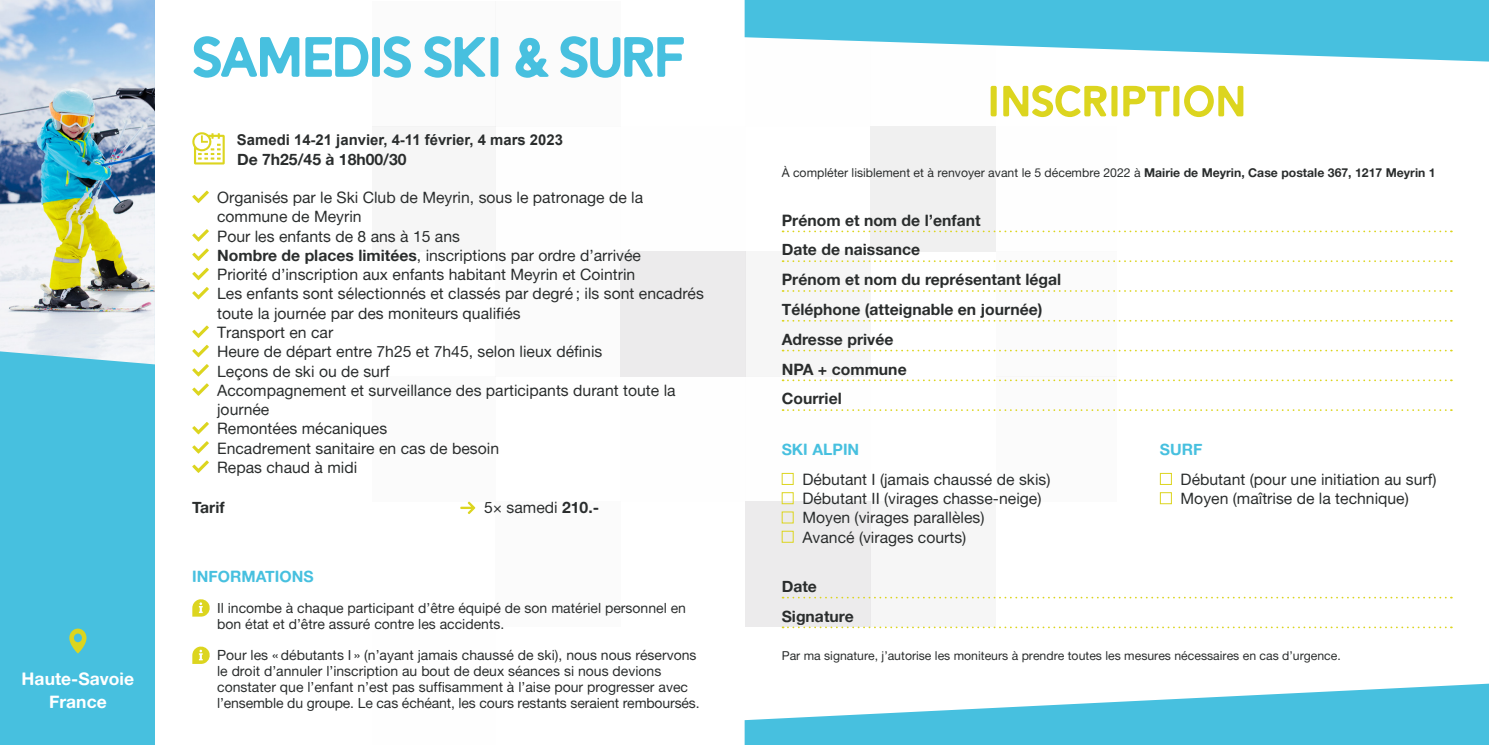
<style>
.page{position:relative;width:1489px;height:745px;background:#fff}
.page>*{position:absolute;margin:0;border:0;box-sizing:border-box;transform-origin:0 0}
.t1{font:800 68.25px "Alesand Round";letter-spacing:-.03em;color:#47c0df}
.t2{font:800 52.5px "Alesand Round";color:#dcd51f}
.t3{font:17.5px "Alte Haas Grotesk Bold";color:#fff}
.t4{font:15.75px/19.2px "Alte Haas Grotesk";color:#2a2d2d}
.t5{font:15.75px "Alte Haas Grotesk Bold";color:#2a2d2d}
.t6{font:15.75px "Alte Haas Grotesk Bold";color:#47c0df}
.t7{font:700 14.88px "Arial";color:#2a2d2d}
.t8{font:14px/15.8px "Alte Haas Grotesk";color:#2a2d2d}
.t9{font:12.25px "Alte Haas Grotesk";color:#2a2d2d}
.s1{font-family:"Alte Haas Grotesk Bold"}
</style>
<div class="page">
<div style="left:620px;top:251px;width:125px;height:125px;background:#ecebec"></div>
<div style="left:745px;top:501px;width:125px;height:125px;background:#ecebec"></div>
<div style="left:870px;top:126px;width:125px;height:125px;background:#f0f0f0"></div>
<div style="left:745px;top:251px;width:125px;height:125px;background:#f6f6f6"></div>
<div style="left:372px;top:126px;width:123px;height:125px;background:#f6f6f6"></div>
<div style="left:870px;top:501px;width:125px;height:125px;background:#f6f6f6"></div>
<div style="left:372px;top:1px;width:123px;height:125px;background:#fbfbfb"></div>
<div style="left:495px;top:251px;width:125px;height:125px;background:#fbfbfb"></div>
<div style="left:495px;top:501px;width:125px;height:125px;background:#fbfbfb"></div>
<div style="left:995px;top:376px;width:121px;height:125px;background:#fbfbfb"></div>
<div style="left:995px;top:251px;width:121px;height:125px;background:#fbfbfb"></div>
<div style="left:372px;top:376px;width:123px;height:125px;background:#fbfbfb"></div>
<div style="left:495px;top:1px;width:125px;height:125px;background:#fbfbfb"></div>
<div style="left:0;top:0;width:155px;height:744px;background:#47c0df"></div>
<svg style="left:744px;top:0;width:744px;height:62px;fill:#47c0df"></svg>
<svg style="left:744px;top:683px;width:744px;height:61px;fill:#47c0df"></svg>
<svg style="left:69px;top:628px;width:17px;height:25px"></svg>
<svg style="left:192px;top:599px;width:18px;height:17px"></svg>
<svg style="left:192px;top:646px;width:18px;height:17px"></svg>
<svg style="left:192px;top:132px;width:33px;height:32px"></svg>
<svg style="left:192px;top:190px;width:17px;height:13px"></svg>
<svg style="left:192px;top:229px;width:17px;height:12px"></svg>
<svg style="left:192px;top:248px;width:17px;height:13px"></svg>
<svg style="left:192px;top:267px;width:17px;height:13px"></svg>
<svg style="left:192px;top:287px;width:17px;height:12px"></svg>
<svg style="left:192px;top:325px;width:17px;height:13px"></svg>
<svg style="left:192px;top:344px;width:17px;height:13px"></svg>
<svg style="left:192px;top:364px;width:17px;height:12px"></svg>
<svg style="left:192px;top:383px;width:17px;height:12px"></svg>
<svg style="left:192px;top:422px;width:17px;height:12px"></svg>
<svg style="left:192px;top:441px;width:17px;height:12px"></svg>
<svg style="left:192px;top:460px;width:17px;height:12px"></svg>
<svg style="left:460px;top:501px;width:15px;height:13px"></svg>
<img style="left:0;top:0;width:155px;height:364px">
<svg style="left:782px;top:230px;width:669px;height:2px"></svg>
<svg style="left:782px;top:260px;width:669px;height:2px"></svg>
<svg style="left:782px;top:290px;width:669px;height:2px"></svg>
<svg style="left:782px;top:320px;width:669px;height:1px"></svg>
<svg style="left:782px;top:349px;width:669px;height:2px"></svg>
<svg style="left:782px;top:379px;width:669px;height:2px"></svg>
<svg style="left:782px;top:409px;width:669px;height:2px"></svg>
<svg style="left:782px;top:596px;width:669px;height:2px"></svg>
<svg style="left:782px;top:626px;width:669px;height:2px"></svg>
<div style="left:1159px;top:472px;width:12px;height:12px;border:1px solid #dcd51f"></div>
<div style="left:781px;top:492px;width:12px;height:12px;border:1px solid #dcd51f"></div>
<div style="left:1159px;top:492px;width:12px;height:12px;border:1px solid #dcd51f"></div>
<p class="t3" style="left:22px;top:667px;width:114px">Haute-Savoie</p>
<p class="t3" style="left:49px;top:690px;width:59px">France</p>
<p class="t1" style="left:192px;top:24px;width:494px">SAMEDIS SKI &amp; SURF</p>
<p class="t7" style="left:237px;top:129px;width:327px">Samedi 14-21 janvier, 4-11 février, 4 mars 2023</p>
<p class="t5" style="left:237px;top:149px;width:171px">De 7h25/45 à 18h00/30</p>
<p class="t4" style="left:217px;top:187px;width:427px">Organisés par le Ski Club de Meyrin, sous le patronage de la commune de Meyrin</p>
<p class="t4" style="left:217px;top:226px;width:244px">Pour les enfants de 8 ans à 15 ans</p>
<p class="t4" style="left:217px;top:245px;width:425px"><span class="s1">Nombre de places limitées</span>, inscriptions par ordre d’arrivée</p>
<p class="t4" style="left:217px;top:264px;width:420px">Priorité d’inscription aux enfants habitant Meyrin et Cointrin</p>
<p class="t4" style="left:217px;top:284px;width:488px">Les enfants sont sélectionnés et classés par degré ; ils sont encadrés toute la journée par des moniteurs qualifiés</p>
<p class="t4" style="left:217px;top:322px;width:118px">Transport en car</p>
<p class="t4" style="left:217px;top:341px;width:387px">Heure de départ entre 7h25 et 7h45, selon lieux définis</p>
<p class="t4" style="left:217px;top:361px;width:174px">Leçons de ski ou de surf</p>
<p class="t4" style="left:217px;top:380px;width:460px">Accompagnement et surveillance des participants durant toute la journée</p>
<p class="t4" style="left:217px;top:418px;width:172px">Remontées mécaniques</p>
<p class="t4" style="left:217px;top:438px;width:283px">Encadrement sanitaire en cas de besoin</p>
<p class="t4" style="left:217px;top:457px;width:142px">Repas chaud à midi</p>
<p class="t5" style="left:192px;top:497px;width:34px">Tarif</p>
<p class="t4" style="left:484px;top:497px;width:117px">5× samedi <span class="s1">210.-</span></p>
<p class="t6" style="left:192px;top:566px;width:123px">INFORMATIONS</p>
<p class="t8" style="left:217px;top:599px;width:470px">Il incombe à chaque participant d’être équipé de son matériel personnel en bon état et d’être assuré contre les accidents.</p>
<p class="t8" style="left:217px;top:647px;width:484px">Pour les « débutants I » (n’ayant jamais chaussé de ski), nous nous réservons le droit d’annuler l’inscription au bout de deux séances si nous devions constater que l’enfant n’est pas suffisamment à l’aise pour progresser avec l’ensemble du groupe. Le cas échéant, les cours restants seraient remboursés.</p>
<p class="t2" style="left:987px;top:75px;width:260px">INSCRIPTION</p>
<p class="t9" style="left:781px;top:165px;width:655px">À compléter lisiblement et à renvoyer avant le 5 décembre 2022 à <span class="s1">Mairie de Meyrin, Case postale 367, 1217 Meyrin 1</span></p>
<p class="t5" style="left:781px;top:210px;width:200px">Prénom et nom de l’enfant</p>
<p class="t5" style="left:781px;top:240px;width:140px">Date de naissance</p>
<p class="t5" style="left:781px;top:269px;width:281px">Prénom et nom du représentant légal</p>
<p class="t5" style="left:781px;top:299px;width:262px">Téléphone (atteignable en journée)</p>
<p class="t5" style="left:781px;top:329px;width:113px">Adresse privée</p>
<p class="t5" style="left:781px;top:359px;width:126px">NPA + commune</p>
<p class="t5" style="left:781px;top:388px;width:62px">Courriel</p>
<p class="t6" style="left:781px;top:439px;width:79px">SKI ALPIN</p>
<p class="t6" style="left:1159px;top:439px;width:44px">SURF</p>
<p class="t4" style="left:802px;top:469px;width:249px">Débutant I (jamais chaussé de skis)</p>
<p class="t4" style="left:1180px;top:469px;width:257px">Débutant (pour une initiation au surf)</p>
<p class="t4" style="left:802px;top:488px;width:240px">Débutant II (virages chasse-neige)</p>
<p class="t4" style="left:1180px;top:488px;width:230px">Moyen (maîtrise de la technique)</p>
<p class="t4" style="left:802px;top:507px;width:183px">Moyen (virages parallèles)</p>
<p class="t4" style="left:802px;top:527px;width:165px">Avancé (virages courts)</p>
<p class="t5" style="left:781px;top:576px;width:37px">Date</p>
<p class="t5" style="left:781px;top:605px;width:74px">Signature</p>
<p class="t9" style="left:781px;top:648px;width:560px">Par ma signature, j’autorise les moniteurs à prendre toutes les mesures nécessaires en cas d’urgence.</p>
</div>
